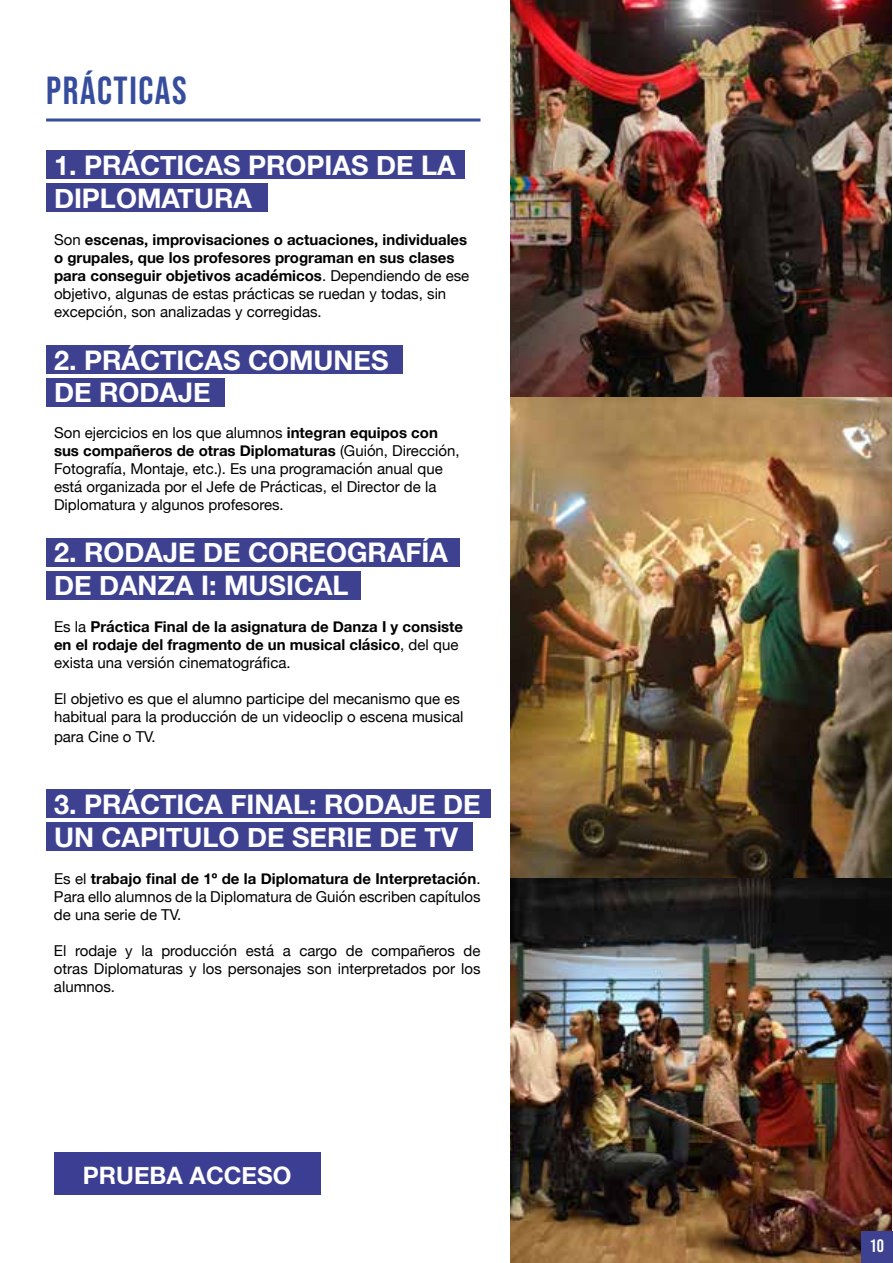
<style>
.page{position:relative;width:893px;height:1263px;background:#fff}
.page>*{position:absolute;margin:0;border:0;box-sizing:border-box;transform-origin:0 0}
.t1{font:39px "Bebas Neue";letter-spacing:.04em;color:#354d9c}
.t2{font:700 27px/32.4px "Helvetica Neue";color:#fff}
.t3{font:700 24px "Helvetica Neue";color:#fff}
.t4{font:18px "Bebas Neue";color:#fff}
.t5{font:15px/18px "Helvetica Neue";color:#000}
.t6{font:700 15px/18px "Helvetica Neue";color:#000}
.s1{font-weight:400}
.s2{font-weight:700}
</style>
<div class="page">
<img style="left:510px;top:877px;width:382px;height:385px">
<div style="left:46px;top:150px;width:419px;height:28px;background:#3d418f"></div>
<div style="left:46px;top:538px;width:413px;height:28px;background:#3d418f"></div>
<div style="left:46px;top:789px;width:444px;height:28px;background:#3d418f"></div>
<div style="left:46px;top:345px;width:357px;height:28px;background:#3d418f"></div>
<div style="left:46px;top:183px;width:221px;height:29px;background:#3d418f"></div>
<div style="left:46px;top:571px;width:315px;height:29px;background:#3d418f"></div>
<div style="left:46px;top:822px;width:427px;height:28px;background:#3d418f"></div>
<div style="left:46px;top:378px;width:178px;height:29px;background:#3d418f"></div>
<div style="left:861px;top:1231px;width:32px;height:31px;background:#3d418f"></div>
<hr style="left:46px;top:118px;width:434px;height:3px;background:#354d9c">
<img style="left:510px;top:0;width:382px;height:398px">
<img style="left:510px;top:398px;width:382px;height:479px">
<div style="left:54px;top:1152px;width:266px;height:43px;background:#3b3e92"></div>
<h1 class="t1" style="left:46px;top:68px;width:142px">PRÁCTICAS</h1>
<h2 class="t2" style="left:54px;top:150px;width:403px">1. PRÁCTICAS PROPIAS DE LA<br>DIPLOMATURA</h2>
<p class="t6" style="left:54px;top:231px;width:417px"><span class="s1">Son</span> escenas, improvisaciones o actuaciones, individuales o grupales, que los profesores programan en sus clases para conseguir objetivos académicos<span class="s1">. Dependiendo de ese objetivo, algunas de estas prácticas se ruedan y todas, sin excepción, son analizadas y corregidas.</span></p>
<h2 class="t2" style="left:54px;top:344px;width:336px">2. PRÁCTICAS COMUNES<br>DE RODAJE</h2>
<p class="t5" style="left:54px;top:424px;width:407px">Son ejercicios en los que alumnos <span class="s2">integran equipos con sus compañeros de otras Diplomaturas</span> (Guión, Dirección, Fotografía, Montaje, etc.). Es una programación anual que está organizada por el Jefe de Prácticas, el Director de la Diplomatura y algunos profesores.</p>
<h2 class="t2" style="left:54px;top:537px;width:396px">2. RODAJE DE COREOGRAFÍA<br>DE DANZA I: MUSICAL</h2>
<p class="t6" style="left:54px;top:618px;width:411px"><span class="s1">Es la</span> Práctica Final de la asignatura de Danza I y consiste en el rodaje del fragmento de un musical clásico<span class="s1">, del que exista una versión cinematográfica.</span></p>
<p class="t5" style="left:54px;top:691px;width:411px">El objetivo es que el alumno participe del mecanismo que es habitual para la producción de un videoclip o escena musical</p>
<p class="t5" style="left:54px;top:729px;width:103px">para Cine o TV.</p>
<h2 class="t2" style="left:54px;top:789px;width:428px">3. PRÁCTICA FINAL: RODAJE DE<br>UN CAPITULO DE SERIE DE TV</h2>
<p class="t5" style="left:54px;top:871px;width:428px;text-align:justify">Es el <span class="s2">trabajo final de 1º de la Diplomatura de Interpretación</span>.<br>Para ello alumnos de la Diplomatura de Guión escriben capítulos de una serie de TV.</p>
<p class="t5" style="left:54px;top:943px;width:428px;text-align:justify">El rodaje y la producción está a cargo de compañeros de otras Diplomaturas y los personajes son interpretados por los alumnos.</p>
<h3 class="t3" style="left:83px;top:1157px;width:210px">PRUEBA ACCESO</h3>
<p class="t4" style="left:869px;top:1235px;width:16px">10</p>
</div>
